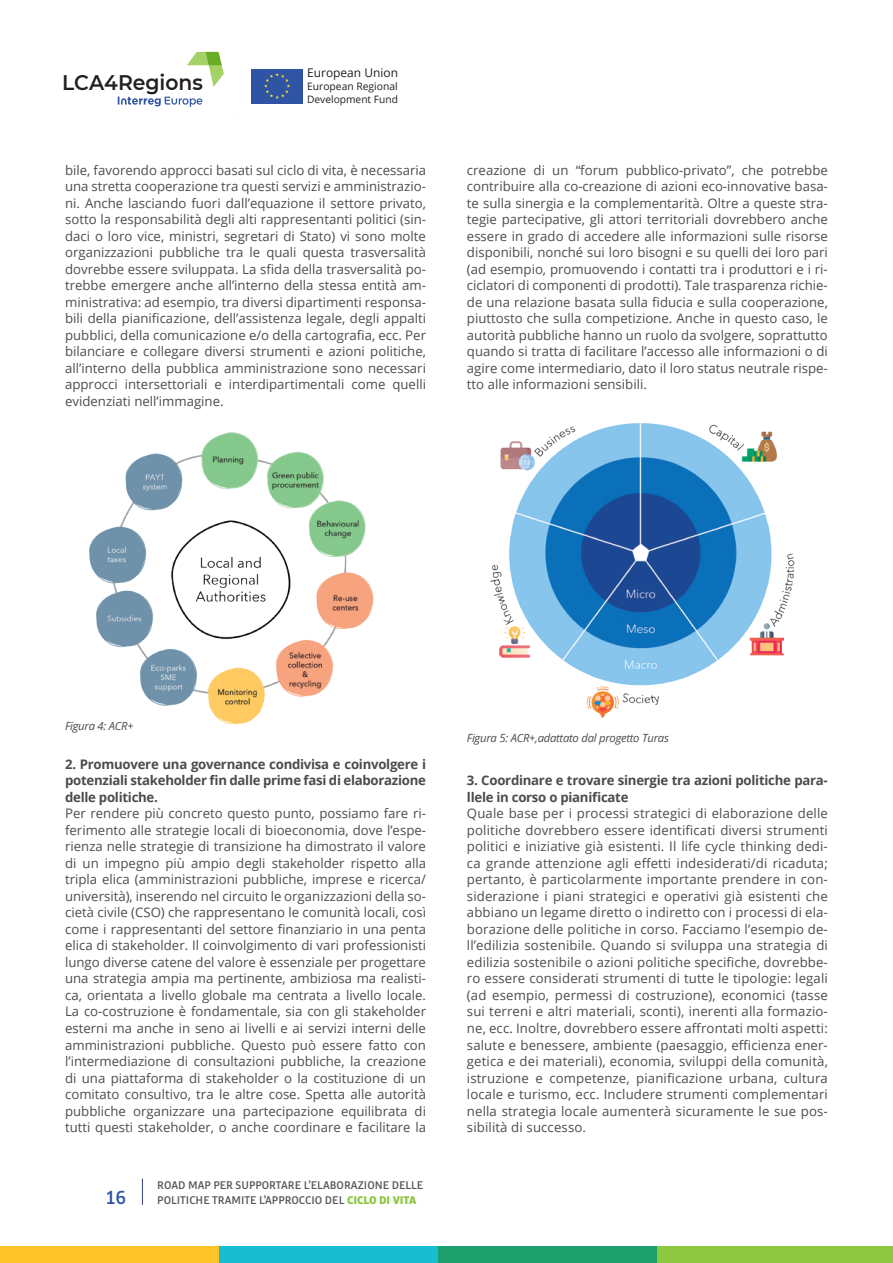
<style>
.page{position:relative;width:893px;height:1263px;background:#fff}
.page>*{position:absolute;margin:0;border:0;box-sizing:border-box;transform-origin:0 0}
.t1{font:600 21.15px "Montserrat";color:#231f20;scale:.96 1}
.t2{font:500 20.25px "Bulo";color:#2f54a4}
.t3{font:13.2px/16.5px "Open Sans";color:#4b4c4d;text-align:justify}
.t4{font:700 13.2px/16.5px "Open Sans";letter-spacing:-.02em;color:#4b4c4d;text-align:justify}
.t5{font:500 12px/15px "Bulo";color:#57585a}
.t6{font:12px "Open Sans";color:#231f20}
.t7{font:italic 11.25px "Open Sans";letter-spacing:-.02em;color:#4b4c4d}
.t8{font:10.35px "Open Sans";color:#231f20}
.t9{font:10.2px "Open Sans";color:#231f20}
.s1{font-weight:900;color:#8ec740}
</style>
<div class="page">
<div style="left:251px;top:69px;width:52px;height:34px;background:#2f54a4"></div>
<svg style="left:264px;top:73px;width:26px;height:26px"></svg>
<svg style="left:118px;top:97px;width:84px;height:10px"></svg>
<svg style="left:187px;top:52px;width:37px;height:35px"></svg>
<svg style="left:142px;top:1178px;width:1px;height:27px"></svg>
<div style="left:0;top:1247px;width:219px;height:16px;background:#fec427"></div>
<div style="left:219px;top:1247px;width:219px;height:16px;background:#18bdd2"></div>
<div style="left:438px;top:1247px;width:219px;height:16px;background:#1d9e6d"></div>
<div style="left:657px;top:1247px;width:236px;height:16px;background:#8ec740"></div>
<img style="left:90px;top:433px;width:284px;height:290px">
<img style="left:490px;top:423px;width:305px;height:295px">
<h1 class="t1" style="left:62px;top:67px;width:148px">LCA4Regions</h1>
<p class="t6" style="left:307px;top:65px;width:92px">European Union</p>
<p class="t8" style="left:307px;top:79px;width:92px">European Regional</p>
<p class="t9" style="left:307px;top:92px;width:92px">Development Fund</p>
<p class="t3" style="left:65px;top:161px;width:362px">bile, favorendo approcci basati sul ciclo di vita, è necessaria una stretta cooperazione tra questi servizi e amministrazio&shy;ni. Anche lasciando fuori dall’equazione il settore privato, sotto la responsabilità degli alti rappresentanti politici (sin&shy;daci o loro vice, ministri, segretari di Stato) vi sono molte organizzazioni pubbliche tra le quali questa trasversalità dovrebbe essere sviluppata. La sfida della trasversalità po&shy;trebbe emergere anche all’interno della stessa entità am&shy;ministrativa: ad esempio, tra diversi dipartimenti responsa&shy;bili della pianificazione, dell’assistenza legale, degli appalti pubblici, della comunicazione e/o della cartografia, ecc. Per bilanciare e collegare diversi strumenti e azioni politiche, all’interno della pubblica amministrazione sono necessari approcci intersettoriali e interdipartimentali come quelli evidenziati nell’immagine.</p>
<p class="t3" style="left:467px;top:161px;width:362px">creazione di un “forum pubblico-privato”, che potrebbe contribuire alla co-creazione di azioni eco-innovative basa&shy;te sulla sinergia e la complementarità. Oltre a queste stra&shy;tegie partecipative, gli attori territoriali dovrebbero anche essere in grado di accedere alle informazioni sulle risorse disponibili, nonché sui loro bisogni e su quelli dei loro pari (ad esempio, promuovendo i contatti tra i produttori e i ri&shy;ciclatori di componenti di prodotti). Tale trasparenza richie&shy;de una relazione basata sulla fiducia e sulla cooperazione, piuttosto che sulla competizione. Anche in questo caso, le autorità pubbliche hanno un ruolo da svolgere, soprattutto quando si tratta di facilitare l’accesso alle informazioni o di agire come intermediario, dato il loro status neutrale rispe&shy;tto alle informazioni sensibili.</p>
<p class="t7" style="left:65px;top:718px;width:70px">Figura 4: ACR+</p>
<p class="t4" style="left:65px;top:755px;width:362px">2. Promuovere una governance condivisa e coinvolgere i potenziali stakeholder fin dalle prime fasi di elaborazione delle politiche.</p>
<p class="t3" style="left:65px;top:805px;width:362px">Per rendere più concreto questo punto, possiamo fare ri&shy;ferimento alle strategie locali di bioeconomia, dove l’espe&shy;rienza nelle strategie di transizione ha dimostrato il valore di un impegno più ampio degli stakeholder rispetto alla tripla elica (amministrazioni pubbliche, imprese e ricerca/ università), inserendo nel circuito le organizzazioni della so&shy;cietà civile (CSO) che rappresentano le comunità locali, così come i rappresentanti del settore finanziario in una penta elica di stakeholder. Il coinvolgimento di vari professionisti lungo diverse catene del valore è essenziale per progettare una strategia ampia ma pertinente, ambiziosa ma realisti&shy;ca, orientata a livello globale ma centrata a livello locale.<br>La co-costruzione è fondamentale, sia con gli stakeholder esterni ma anche in seno ai livelli e ai servizi interni delle amministrazioni pubbliche. Questo può essere fatto con l’intermediazione di consultazioni pubbliche, la creazione di una piattaforma di stakeholder o la costituzione di un comitato consultivo, tra le altre cose. Spetta alle autorità pubbliche organizzare una partecipazione equilibrata di tutti questi stakeholder, o anche coordinare e facilitare la</p>
<p class="t2" style="left:106px;top:1184px;width:22px">16</p>
<p class="t5" style="left:157px;top:1178px;width:267px">ROAD MAP PER SUPPORTARE L’ELABORAZIONE DELLE<br>POLITICHE TRAMITE L’APPROCCIO DEL <span class="s1">CICLO DI VITA</span></p>
<p class="t7" style="left:467px;top:730px;width:203px">Figura 5: ACR+,adattato dal progetto Turas</p>
<p class="t4" style="left:467px;top:772px;width:362px">3. Coordinare e trovare sinergie tra azioni politiche para&shy;llele in corso o pianificate</p>
<p class="t3" style="left:467px;top:805px;width:362px">Quale base per i processi strategici di elaborazione delle politiche dovrebbero essere identificati diversi strumenti politici e iniziative già esistenti. Il life cycle thinking dedi&shy;ca grande attenzione agli effetti indesiderati/di ricaduta; pertanto, è particolarmente importante prendere in con&shy;siderazione i piani strategici e operativi già esistenti che abbiano un legame diretto o indiretto con i processi di ela&shy;borazione delle politiche in corso. Facciamo l’esempio de&shy;ll’edilizia sostenibile. Quando si sviluppa una strategia di edilizia sostenibile o azioni politiche specifiche, dovrebbe&shy;ro essere considerati strumenti di tutte le tipologie: legali (ad esempio, permessi di costruzione), economici (tasse sui terreni e altri materiali, sconti), inerenti alla formazio&shy;ne, ecc. Inoltre, dovrebbero essere affrontati molti aspetti: salute e benessere, ambiente (paesaggio, efficienza ener&shy;getica e dei materiali), economia, sviluppi della comunità, istruzione e competenze, pianificazione urbana, cultura locale e turismo, ecc. Includere strumenti complementari nella strategia locale aumenterà sicuramente le sue pos&shy;sibilità di successo.</p>
</div>
